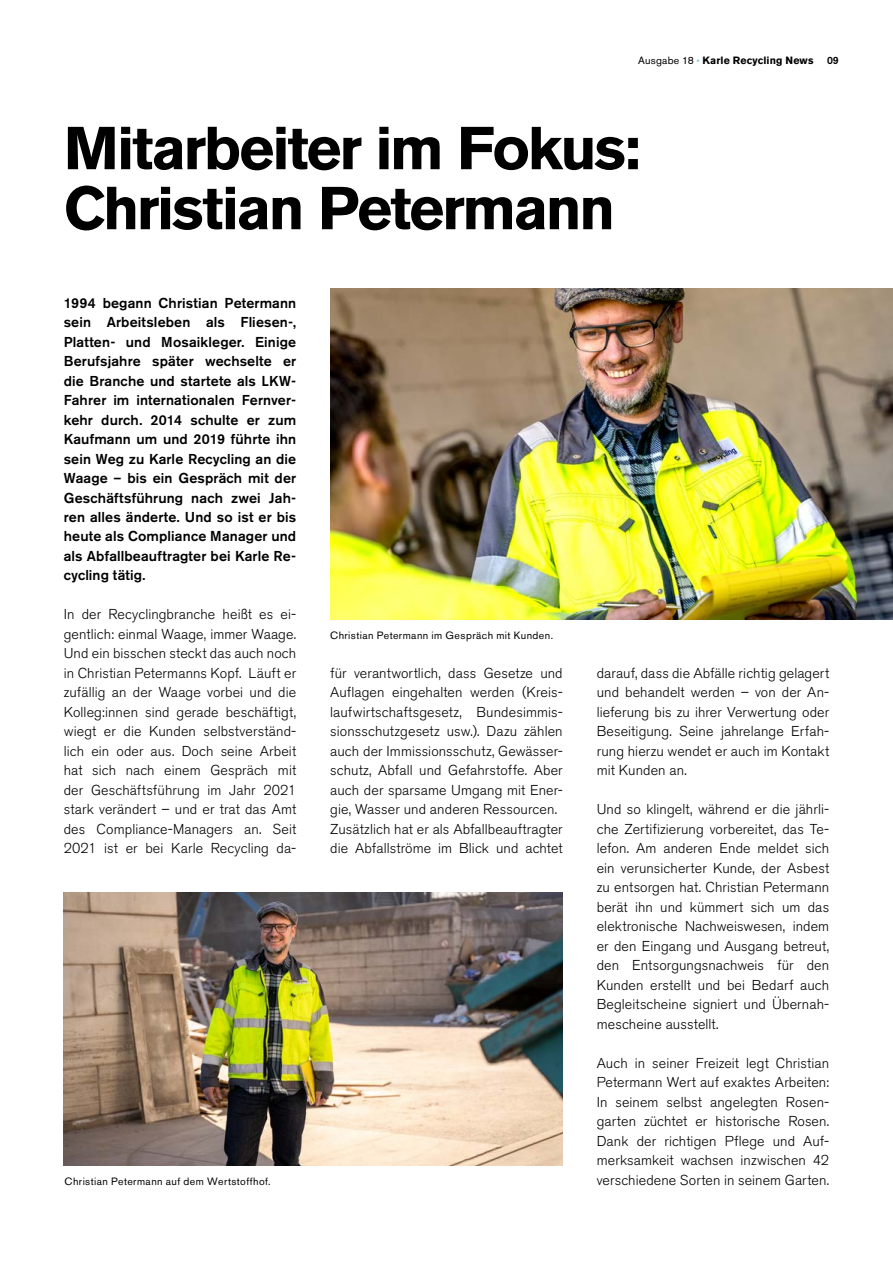
<style>
.page{position:relative;width:893px;height:1263px;background:#fff}
.page>*{position:absolute;margin:0;border:0;box-sizing:border-box;transform-origin:0 0}
.t1{font:700 60px/60px "Akzidenz Grotesk BE";letter-spacing:-.035em;color:#000}
.t2{font:300 14.25px/19.5px "Akzidenz Grotesk BE";letter-spacing:.005em;color:#000;text-align:justify}
.t3{font:500 14.25px/19.5px "Akzidenz Grotesk BE";letter-spacing:.01em;color:#000;text-align:justify}
.t4{font:10.5px "Akzidenz Grotesk BE";letter-spacing:.04em;color:#000}
.t5{font:700 10.5px "Akzidenz Grotesk BE";letter-spacing:.015em;color:#000}
.t6{font:500 10.5px "Akzidenz Grotesk BE";color:#000}
.s1{font-weight:400}
.s2{font-weight:400;color:#00a6bb}
</style>
<div class="page">
<img style="left:330px;top:288px;width:563px;height:332px">
<img style="left:64px;top:893px;width:499px;height:273px">
<p class="t5" style="left:638px;top:54px;width:177px"><span class="s1">Ausgabe 18</span> <span class="s2">˚</span> Karle Recycling News</p>
<p class="t6" style="left:827px;top:54px;width:13px">09</p>
<h1 class="t1" style="left:64px;top:119px;width:578px">Mitarbeiter im Fokus:<br>Christian Petermann</h1>
<p class="t3" style="left:64px;top:293px;width:234px">1994 begann Christian Petermann sein Arbeitsleben als Fliesen-, Platten- und Mosaikleger. Einige Berufsjahre später wechselte er die Branche und startete als LKW-Fahrer im internationalen Fernver&shy;kehr durch. 2014 schulte er zum Kaufmann um und 2019 führte ihn sein Weg zu Karle Recycling an die Waage – bis ein Gespräch mit der Geschäftsführung nach zwei Jah&shy;ren alles änderte. Und so ist er bis heute als Compliance Manager und als Abfallbeauftragter bei Karle Re&shy;cycling tätig.</p>
<p class="t2" style="left:64px;top:605px;width:234px">In der Recyclingbranche heißt es ei&shy;gentlich: einmal Waage, immer Waage.<br>Und ein bisschen steckt das auch noch in Christian Petermanns Kopf. Läuft er zufällig an der Waage vorbei und die Kolleg:innen sind gerade beschäftigt, wiegt er die Kunden selbstverständ&shy;lich ein oder aus. Doch seine Arbeit hat sich nach einem Gespräch mit der Geschäftsführung im Jahr 2021 stark verändert – und er trat das Amt des Compliance-Managers an. Seit 2021 ist er bei Karle Recycling da-</p>
<p class="t4" style="left:65px;top:1175px;width:208px">Christian Petermann auf dem Wertstoffhof.</p>
<p class="t4" style="left:330px;top:629px;width:224px">Christian Petermann im Gespräch mit Kunden.</p>
<p class="t2" style="left:330px;top:663px;width:234px;text-align:left">für verantwortlich, dass Gesetze und Auflagen eingehalten werden (Kreis&shy;laufwirtschaftsgesetz, Bundesimmis&shy;sionsschutzgesetz usw.). Dazu zählen auch der Immissionsschutz, Gewässer&shy;schutz, Abfall und Gefahrstoffe. Aber auch der sparsame Umgang mit Ener&shy;gie, Wasser und anderen Ressourcen.<br>Zusätzlich hat er als Abfallbeauftragter die Abfallströme im Blick und achtet</p>
<p class="t2" style="left:597px;top:663px;width:234px">darauf, dass die Abfälle richtig gelagert und behandelt werden – von der An&shy;lieferung bis zu ihrer Verwertung oder Beseitigung. Seine jahrelange Erfah&shy;rung hierzu wendet er auch im Kontakt mit Kunden an.</p>
<p class="t2" style="left:597px;top:800px;width:234px">Und so klingelt, während er die jährli&shy;che Zertifizierung vorbereitet, das Te&shy;lefon. Am anderen Ende meldet sich ein verunsicherter Kunde, der Asbest zu entsorgen hat. Christian Petermann berät ihn und kümmert sich um das elektronische Nachweiswesen, indem er den Eingang und Ausgang betreut, den Entsorgungsnachweis für den Kunden erstellt und bei Bedarf auch Begleitscheine signiert und Übernah&shy;mescheine ausstellt.</p>
<p class="t2" style="left:597px;top:1053px;width:234px">Auch in seiner Freizeit legt Christian Petermann Wert auf exaktes Arbeiten:<br>In seinem selbst angelegten Rosen&shy;garten züchtet er historische Rosen.<br>Dank der richtigen Pflege und Auf&shy;merksamkeit wachsen inzwischen 42 verschiedene Sorten in seinem Garten.</p>
</div>
